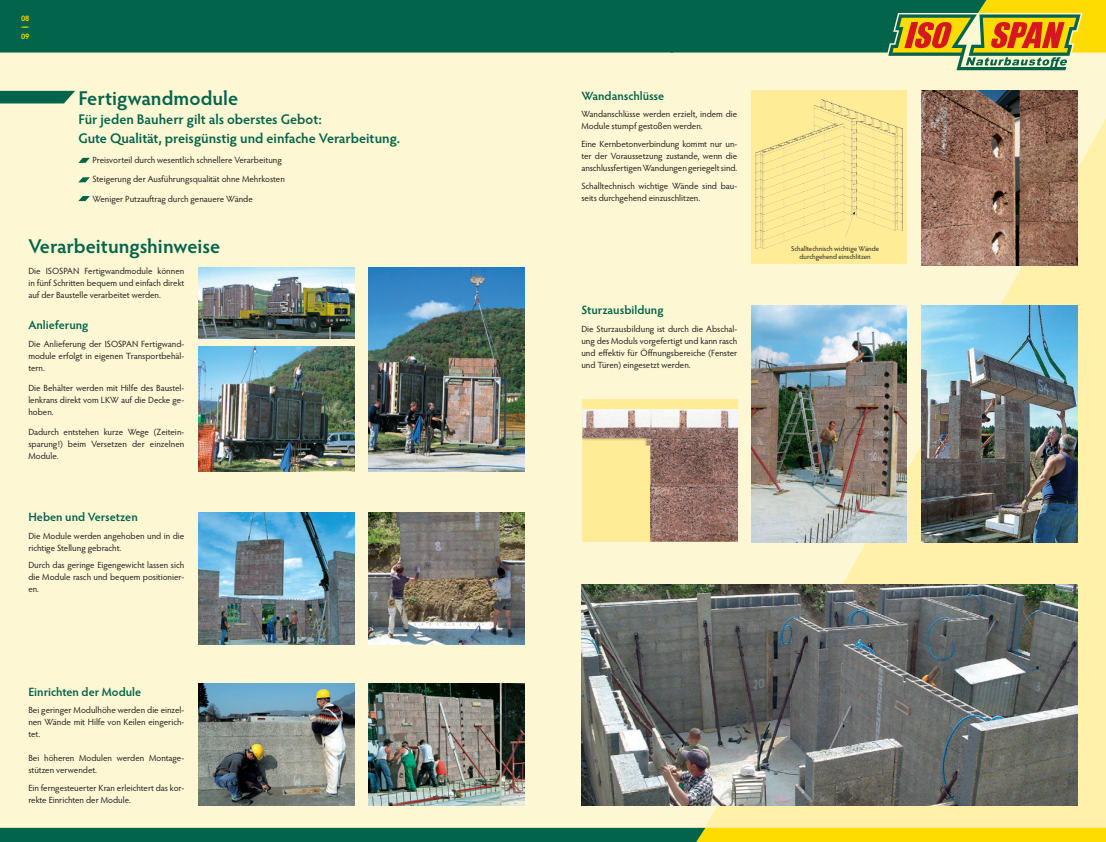
<style>
.page{position:relative;width:1106px;height:842px;background:#fff}
.page>*{position:absolute;margin:0;border:0;box-sizing:border-box;transform-origin:0 0}
.t1{font:600 20px "Hypatia Sans Pro";color:#02644b}
.t2{font:600 14px/19px "Hypatia Sans Pro";color:#02644b}
.t3{font:600 12px "Hypatia Sans Pro";color:#02644b}
.t4{font:9px/12px "Hypatia Sans Pro";letter-spacing:-.005em;color:#231f20;text-align:justify}
.t5{font:600 8px/8px "Hypatia Sans Pro";color:#ffdc01}
.t6{font:7px/8px "Hypatia Sans Pro";letter-spacing:-.005em;color:#231f20;text-align:center}
</style>
<div class="page">
<div style="left:0;top:9px;width:1106px;height:833px;background:#fef7d4"></div>
<svg style="left:696px;top:119px;width:410px;height:709px;fill:#fef0aa"></svg>
<svg style="left:0;top:828px;width:1106px;height:14px;background:#5e8f2f"></svg>
<svg style="left:673px;top:0;width:433px;height:70px"></svg>
<div style="left:0;top:0;width:673px;height:53px;background:#02644b"></div>
<img style="left:198px;top:268px;width:156px;height:70px">
<img style="left:198px;top:347px;width:156px;height:125px">
<img style="left:369px;top:268px;width:155px;height:204px">
<img style="left:369px;top:512px;width:155px;height:132px">
<img style="left:198px;top:512px;width:156px;height:132px">
<img style="left:369px;top:683px;width:155px;height:122px">
<img style="left:198px;top:683px;width:156px;height:122px">
<div style="left:582px;top:399px;width:156px;height:143px;background:#ffec96"></div>
<img style="left:582px;top:409px;width:156px;height:133px">
<img style="left:751px;top:305px;width:155px;height:237px">
<img style="left:921px;top:305px;width:156px;height:237px">
<img style="left:581px;top:585px;width:496px;height:220px">
<img style="left:921px;top:91px;width:156px;height:175px">
<div style="left:751px;top:91px;width:155px;height:173px;background:#ffec96"></div>
<img style="left:755px;top:99px;width:147px;height:150px">
<svg style="left:0;top:91px;width:75px;height:12px"></svg>
<svg style="left:78px;top:158px;width:12px;height:5px"></svg>
<svg style="left:78px;top:177px;width:12px;height:5px"></svg>
<svg style="left:78px;top:196px;width:12px;height:5px"></svg>
<p class="t5" style="left:21px;top:13px;width:10px">08 –––</p>
<p class="t5" style="left:21px;top:31px;width:10px">09</p>
<h1 class="t1" style="left:78px;top:84px;width:161px">Fertigwandmodule</h1>
<h2 class="t2" style="left:78px;top:109px;width:323px">Für jeden Bauherr gilt als oberstes Gebot:<br>Gute Qualität, preisgünstig und einfache Verarbeitung.</h2>
<p class="t4" style="left:92px;top:150px;width:194px;line-height:19.2px;text-align:left">Preisvorteil durch wesentlich schnellere Verarbeitung<br>Steigerung der Ausführungsqualität ohne Mehrkosten<br>Weniger Putzauftrag durch genauere Wände</p>
<h1 class="t1" style="left:28px;top:232px;width:193px">Verarbeitungshinweise</h1>
<p class="t4" style="left:28px;top:265px;width:157px">Die ISOSPAN Fertigwandmodule können in fünf Schritten bequem und einfach direkt auf der Baustelle verarbeitet werden.</p>
<h3 class="t3" style="left:28px;top:316px;width:62px">Anlieferung</h3>
<p class="t4" style="left:28px;top:337px;width:157px">Die Anlieferung der ISOSPAN Fertigwand&shy;module erfolgt in eigenen Transportbehäl&shy;tern.</p>
<p class="t4" style="left:28px;top:381px;width:157px">Die Behälter werden mit Hilfe des Baustel&shy;lenkrans direkt vom LKW auf die Decke ge&shy;hoben.</p>
<p class="t4" style="left:28px;top:425px;width:157px">Dadurch entstehen kurze Wege (Zeitein&shy;sparung!) beim Versetzen der einzelnen Module.</p>
<h3 class="t3" style="left:28px;top:508px;width:111px">Heben und Versetzen</h3>
<p class="t4" style="left:28px;top:529px;width:157px">Die Module werden angehoben und in die richtige Stellung gebracht.</p>
<p class="t4" style="left:28px;top:559px;width:157px">Durch das geringe Eigengewicht lassen sich die Module rasch und bequem positionier&shy;en.</p>
<h3 class="t3" style="left:28px;top:683px;width:114px">Einrichten der Module</h3>
<p class="t4" style="left:28px;top:704px;width:157px">Bei geringer Modulhöhe werden die einzel&shy;nen Wände mit Hilfe von Keilen eingerich&shy;tet.</p>
<p class="t4" style="left:28px;top:752px;width:157px">Bei höheren Modulen werden Montage&shy;stützen verwendet.</p>
<p class="t4" style="left:28px;top:781px;width:157px">Ein ferngesteuerter Kran erleichtert das kor&shy;rekte Einrichten der Module.</p>
<h3 class="t3" style="left:581px;top:87px;width:84px">Wandanschlüsse</h3>
<p class="t4" style="left:581px;top:108px;width:157px">Wandanschlüsse werden erzielt, indem die<br>Module stumpf gestoßen werden.</p>
<p class="t4" style="left:581px;top:138px;width:157px">Eine Kernbetonverbindung kommt nur un&shy;ter der Voraussetzung zustande, wenn die anschlussfertigen Wandungen geriegelt sind.</p>
<p class="t4" style="left:581px;top:179px;width:157px">Schalltechnisch wichtige Wände sind bau&shy;seits durchgehend einzuschlitzen.</p>
<h3 class="t3" style="left:581px;top:302px;width:84px">Sturzausbildung</h3>
<p class="t4" style="left:581px;top:323px;width:157px">Die Sturzausbildung ist durch die Abschal&shy;ung des Moduls vorgefertigt und kann rasch und effektiv für Öffnungsbereiche (Fenster und Türen) eingesetzt werden.</p>
<p class="t6" style="left:791px;top:245px;width:90px">Schalltechnisch wichtige Wände durchgehend einschlitzen</p>
</div>
